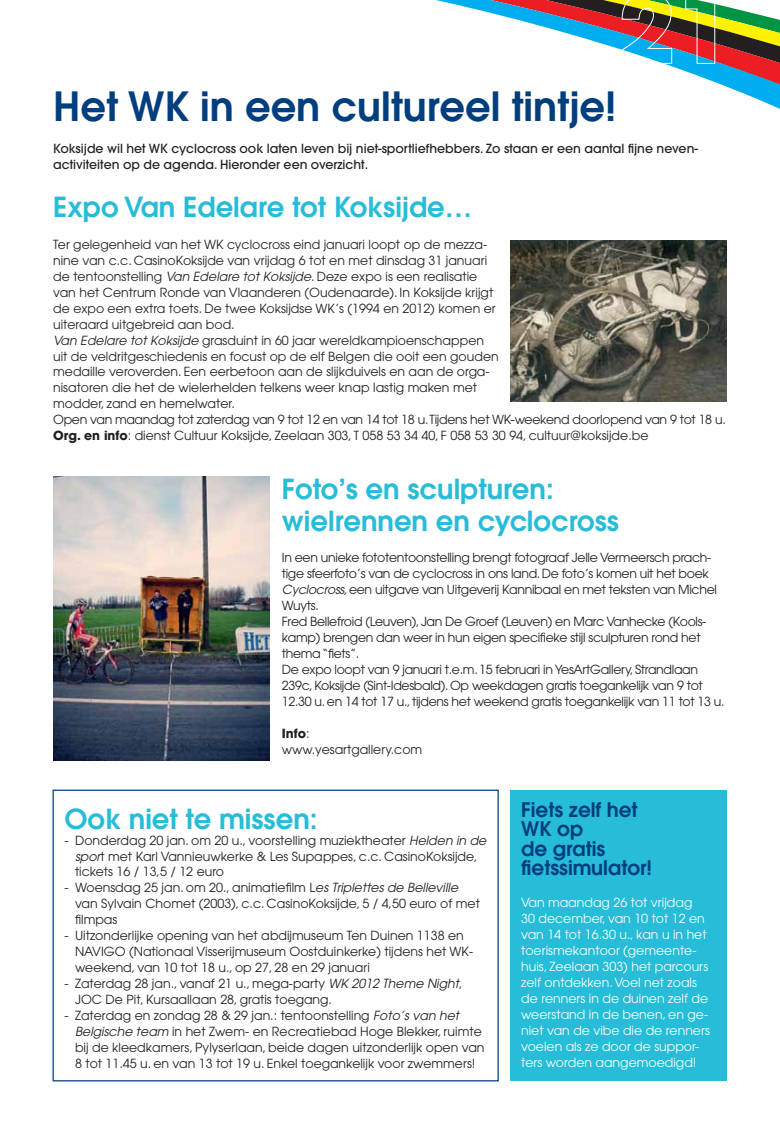
<style>
.page{position:relative;width:780px;height:1134px;background:#fff}
.page>*{position:absolute;margin:0;border:0;box-sizing:border-box;transform-origin:0 0}
.t1{font:600 40px "Avant Garde";color:#003e7e}
.t2{font:600 27.5px/31.9px "Avant Garde";color:#27bcd7}
.t3{font:600 20px/19.5px "Avant Garde";color:#003e7e}
.t4{font:12.5px/16px "Avant Garde";color:#231f20}
.t5{font:12.5px/16px "Avant Garde";letter-spacing:-.025em;color:#231f20}
.t6{font:12.5px/16px "Avant Garde";color:#fff}
.t7{font:500 12.5px/16px "Avant Garde";color:#231f20}
.s1{font-style:italic}
.s2{font-weight:700}
</style>
<div class="page">
<svg style="left:436px;top:0;width:344px;height:109px"></svg>
<svg style="left:621px;top:0;width:51px;height:64px;background:#8a8677"></svg>
<svg style="left:685px;top:0;width:30px;height:64px;background:#87784c"></svg>
<img style="left:510px;top:240px;width:216px;height:162px">
<img style="left:53px;top:477px;width:216px;height:283px">
<div style="left:53px;top:790px;width:445px;height:291px;border:1px solid #003e7e"></div>
<div style="left:510px;top:790px;width:216px;height:291px;background:#27bcd7"></div>
<h1 class="t1" style="left:53px;top:80px;width:564px">Het WK in een cultureel tintje!</h1>
<p class="t7" style="left:53px;top:140px;width:646px">Koksijde wil het WK cyclocross ook laten leven bij niet-sportliefhebbers. Zo staan er een aantal fijne neven&shy;activiteiten op de agenda. Hieronder een overzicht.</p>
<h2 class="t2" style="left:53px;top:190px;width:420px">Expo Van Edelare tot Koksijde…</h2>
<p class="t4" style="left:53px;top:236px;width:674px">Ter gelegenheid van het WK cyclocross eind januari loopt op de mezza-<br>nine van c.c. CasinoKoksijde van vrijdag 6 tot en met dinsdag 31 januari<br>de tentoonstelling <span class="s1">Van Edelare tot Koksijde</span>. Deze expo is een realisatie<br>van het Centrum Ronde van Vlaanderen (Oudenaarde). In Koksijde krijgt<br>de expo een extra toets. De twee Koksijdse WK’s (1994 en 2012) komen er<br>uiteraard uitgebreid aan bod.<br><span class="s1">Van Edelare tot Koksijde</span> grasduint in 60 jaar wereldkampioenschappen<br>uit de veldritgeschiedenis en focust op de elf Belgen die ooit een gouden<br>medaille veroverden. Een eerbetoon aan de slijkduivels en aan de orga-<br>nisatoren die het de wielerhelden telkens weer knap lastig maken met<br>modder, zand en hemelwater.<br>Open van maandag tot zaterdag van 9 tot 12 en van 14 tot 18 u. Tijdens het WK-weekend doorlopend van 9 tot 18 u.<br><span class="s2">Org. en info</span>: dienst Cultuur Koksijde, Zeelaan 303, T 058 53 34 40, F 058 53 30 94, cultuur@koksijde.be</p>
<h2 class="t2" style="left:282px;top:472px;width:338px">Foto’s en sculpturen: wielrennen en cyclocross</h2>
<p class="t5" style="left:282px;top:550px;width:444px">In een unieke fototentoonstelling brengt fotograaf Jelle Vermeersch prach&shy;tige sfeerfoto’s van de cyclocross in ons land. De foto’s komen uit het boek <span class="s1">Cyclocross</span>, een uitgave van Uitgeverij Kannibaal en met teksten van Michel Wuyts.<br>Fred Bellefroid (Leuven), Jan De Groef (Leuven) en Marc Vanhecke (Kools&shy;kamp) brengen dan weer in hun eigen specifieke stijl sculpturen rond het thema “fiets”.<br>De expo loopt van 9 januari t.e.m. 15 februari in YesArtGallery, Strandlaan 239c, Koksijde (Sint-Idesbald). Op weekdagen gratis toegankelijk van 9 tot 12.30 u. en 14 tot 17 u., tijdens het weekend gratis toegankelijk van 11 tot 13 u.</p>
<p class="t4" style="left:282px;top:725px;width:142px"><span class="s2">Info</span>: www.yesartgallery.com</p>
<h2 class="t2" style="left:64px;top:802px;width:255px">Ook niet te missen:</h2>
<p class="t4" style="left:75px;top:832px;width:413px;text-indent:-11px">- Donderdag 20 jan. om 20 u., voorstelling muziektheater <span class="s1">Helden in de spor</span>t met Karl Vannieuwkerke &amp; Les Supappes, c.c. CasinoKoksijde, tickets 16 / 13,5 / 12 euro</p>
<p class="t4" style="left:75px;top:880px;width:406px;text-indent:-11px">- Woensdag 25 jan. om 20., animatiefilm L<span class="s1">es Triplettes de Belleville </span>van Sylvain Chomet (2003), c.c. CasinoKoksijde, 5 / 4,50 euro of met filmpas</p>
<p class="t4" style="left:75px;top:928px;width:399px;text-indent:-11px">- Uitzonderlijke opening van het abdijmuseum Ten Duinen 1138 en<br>NAVIGO (Nationaal Visserijmuseum Oostduinkerke) tijdens het WK&shy;weekend, van 10 tot 18 u., op 27, 28 en 29 januari</p>
<p class="t4" style="left:75px;top:975px;width:389px;text-indent:-11px">- Zaterdag 28 jan., vanaf 21 u., mega-party <span class="s1">WK 2012 Theme Night</span>,<br>JOC De Pit, Kursaallaan 28, gratis toegang.</p>
<p class="t4" style="left:75px;top:1007px;width:411px;text-indent:-11px">- Zaterdag en zondag 28 &amp; 29 jan.: tentoonstelling <span class="s1">Foto’s van het Belgische team</span> in het Zwem- en Recreatiebad Hoge Blekker, ruimte bij de kleedkamers, Pylyserlaan, beide dagen uitzonderlijk open van 8 tot 11.45 u. en van 13 tot 19 u. Enkel toegankelijk voor zwemmers!</p>
<h3 class="t3" style="left:521px;top:799px;width:132px">Fiets zelf het<br>WK op<br>de gratis fietssimulator!</h3>
<p class="t6" style="left:521px;top:895px;width:190px">Van maandag 26 tot vrijdag<br>30 december, van 10 tot 12 en van 14 tot 16.30 u., kan u in het toerismekantoor (gemeente&shy;huis, Zeelaan 303) het parcours zelf ontdekken. Voel net zoals de renners in de duinen zelf de weerstand in de benen, en ge&shy;niet van de vibe die de renners voelen als ze door de suppor&shy;ters worden aangemoedigd!</p>
</div>
